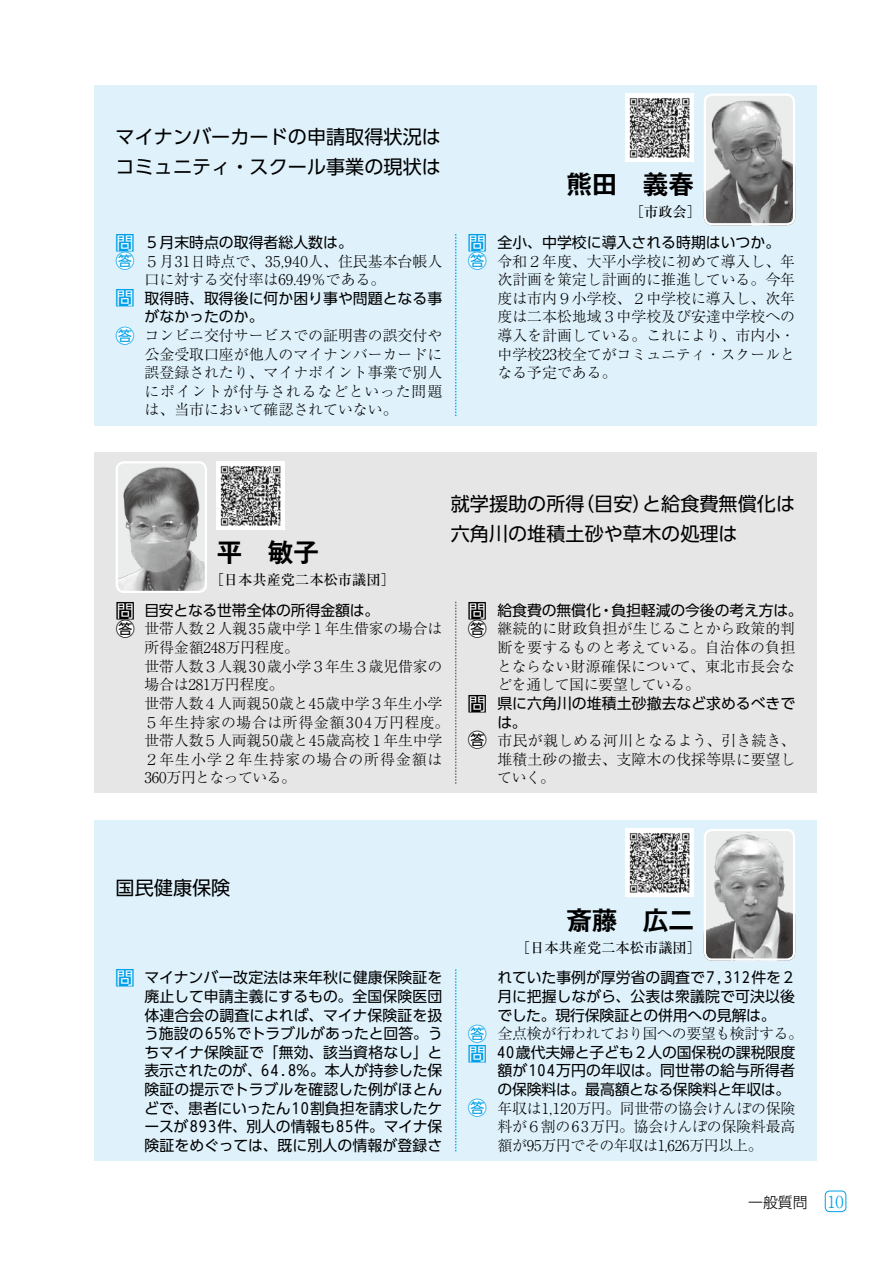
<style>
.page{position:relative;width:893px;height:1263px;background:#fff}
.page>*{position:absolute;margin:0;border:0;box-sizing:border-box;transform-origin:0 0}
.t1{font:700 25.5px "Gothic MB101 Pro De";color:#000}
.t2{font:19.2px/30px "UD Shin Go Pro";color:#000}
.t3{font:19.2px "UD Shin Go Pr 6";color:#00a0e9}
.t4{font:19.2px "UD Shin Go Pr 6";color:#000}
.t5{font:300 16.5px "Ryumin Pr 6";color:#00a0e9}
.t6{font:300 14.85px/18.6px "Ryumin Pr 6";color:#000;text-align:justify}
.t7{font:14.85px/18.6px "UD Shin Go Pro";color:#000;text-align:justify}
.t8{font:300 14.85px "Ryumin Pr 6";letter-spacing:-.02em;color:#000}
.t9{font:300 14.85px "Shin Go Pr 5";color:#000}
.t10{font:500 14.25px "Ryumin Pr 6";color:#000}
</style>
<div class="page">
<div style="left:94px;top:453px;width:722px;height:340px;background:#e6e6e6"></div>
<div style="left:94px;top:85px;width:722px;height:340px;background:#dff2fc"></div>
<div style="left:94px;top:820px;width:722px;height:340px;background:#dff2fc"></div>
<div style="left:825px;top:1191px;width:21px;height:21px;border:1px solid #00a0e9;border-radius:4px"></div>
<svg style="left:455px;top:602px;width:1px;height:182px"></svg>
<img style="left:119px;top:464px;width:85px;height:126px">
<div style="left:116px;top:461px;width:91px;height:132px;border:2px solid #fff;border-radius:7px"></div>
<img style="left:704px;top:94px;width:91px;height:131px">
<div style="left:704px;top:94px;width:91px;height:131px;border:2px solid #fff;border-radius:7px"></div>
<img style="left:704px;top:829px;width:91px;height:129px">
<div style="left:704px;top:829px;width:91px;height:132px;border:2px solid #fff;border-radius:7px"></div>
<svg style="left:455px;top:234px;width:1px;height:182px"></svg>
<svg style="left:455px;top:969px;width:1px;height:182px"></svg>
<div style="left:117px;top:602px;width:17px;height:16px;background:#fff"></div>
<div style="left:469px;top:602px;width:17px;height:16px;background:#fff"></div>
<div style="left:469px;top:695px;width:17px;height:16px;background:#fff"></div>
<div style="left:117px;top:620px;width:17px;height:17px;background:#fff;border-radius:50%"></div>
<div style="left:469px;top:620px;width:17px;height:17px;background:#fff;border-radius:50%"></div>
<div style="left:469px;top:731px;width:17px;height:18px;background:#fff;border-radius:50%"></div>
<div style="left:117px;top:234px;width:17px;height:17px;background:#fff"></div>
<div style="left:117px;top:290px;width:17px;height:16px;background:#fff"></div>
<div style="left:117px;top:969px;width:17px;height:17px;background:#fff"></div>
<div style="left:469px;top:234px;width:17px;height:17px;background:#fff"></div>
<div style="left:469px;top:1045px;width:17px;height:17px;background:#fff"></div>
<div style="left:116px;top:252px;width:18px;height:18px;background:#fff;border-radius:50%"></div>
<div style="left:116px;top:327px;width:18px;height:17px;background:#fff;border-radius:50%"></div>
<div style="left:469px;top:252px;width:17px;height:18px;background:#fff;border-radius:50%"></div>
<div style="left:469px;top:1099px;width:17px;height:18px;background:#fff;border-radius:50%"></div>
<div style="left:469px;top:1025px;width:17px;height:17px;background:#fff;border-radius:50%"></div>
<img style="left:217px;top:461px;width:68px;height:68px">
<img style="left:626px;top:94px;width:68px;height:68px">
<img style="left:626px;top:829px;width:68px;height:68px">
<p class="t2" style="left:116px;top:121px;width:327px">マイナンバーカードの申請取得状況はコミュニティ・スクール事業の現状は</p>
<p class="t3" style="left:116px;top:227px;width:21px">問</p>
<p class="t3" style="left:116px;top:283px;width:21px">問</p>
<p class="t3" style="left:116px;top:245px;width:21px">答</p>
<p class="t3" style="left:116px;top:320px;width:21px">答</p>
<p class="t7" style="left:145px;top:233px;width:210px">５月末時点の取得者総人数は。</p>
<p class="t6" style="left:145px;top:251px;width:299px">５月31日時点で、35,940人、住民基本台帳人口に対する交付率は69.49％である。</p>
<p class="t7" style="left:145px;top:288px;width:299px">取得時、取得後に何か困り事や問題となる事がなかったのか。</p>
<p class="t6" style="left:145px;top:325px;width:299px">コンビニ交付サービスでの証明書の誤交付や公金受取口座が他人のマイナンバーカードに誤登録されたり、マイナポイント事業で別人にポイントが付与されるなどといった問題は、当市において確認されていない。</p>
<p class="t3" style="left:468px;top:227px;width:21px">問</p>
<p class="t3" style="left:468px;top:245px;width:21px">答</p>
<h1 class="t1" style="left:566px;top:163px;width:129px">熊田　義春</h1>
<p class="t10" style="left:630px;top:201px;width:73px">［市政会[</p>
<p class="t7" style="left:497px;top:233px;width:284px">全小、中学校に導入される時期はいつか。</p>
<p class="t6" style="left:497px;top:251px;width:299px">令和２年度、大平小学校に初めて導入し、年次計画を策定し計画的に推進している。今年度は市内９小学校、２中学校に導入し、次年度は二本松地域３中学校及び安達中学校への導入を計画している。これにより、市内小・中学校23校全てがコミュニティ・スクールとなる予定である。</p>
<p class="t4" style="left:116px;top:595px;width:21px">問</p>
<p class="t4" style="left:116px;top:613px;width:21px">答</p>
<h1 class="t1" style="left:217px;top:531px;width:104px">平　敏子</h1>
<p class="t10" style="left:210px;top:569px;width:187px">［日本共産党二本松市議団[</p>
<p class="t7" style="left:144px;top:600px;width:237px">目安となる世帯全体の所得金額は。</p>
<p class="t6" style="left:144px;top:619px;width:307px;text-align:left">世帯人数２人親35歳中学１年生借家の場合は所得金額248万円程度。<br>世帯人数３人親30歳小学３年生３歳児借家の場合は281万円程度。<br>世帯人数４人両親50歳と45歳中学３年生小学<br>５年生持家の場合は所得金額304万円程度。世帯人数５人両親50歳と45歳高校１年生中学<br>２年生小学２年生持家の場合の所得金額は<br>360万円となっている。</p>
<p class="t2" style="left:451px;top:489px;width:289px">就学援助の所得<br>六角川の堆積土砂や草木の処理は</p>
<p class="t2" style="left:642px;top:489px;width:155px">と給食費無償化は</p>
<p class="t2" style="left:575px;top:489px;width:78px">（目安）</p>
<p class="t4" style="left:468px;top:595px;width:21px">問</p>
<p class="t4" style="left:468px;top:613px;width:21px">答</p>
<p class="t4" style="left:468px;top:688px;width:21px">問</p>
<p class="t4" style="left:468px;top:724px;width:21px">答</p>
<p class="t7" style="left:497px;top:600px;width:307px">給食費の無償化・負担軽減の今後の考え方は。</p>
<p class="t6" style="left:497px;top:619px;width:300px">継続的に財政負担が生じることから政策的判断を要するものと考えている。自治体の負担とならない財源確保について、東北市長会などを通して国に要望している。</p>
<p class="t7" style="left:497px;top:693px;width:299px">県に六角川の堆積土砂撤去など求めるべきでは。</p>
<p class="t6" style="left:497px;top:730px;width:300px">市民が親しめる河川となるよう、引き続き、堆積土砂の撤去、支障木の伐採等県に要望していく。</p>
<p class="t2" style="left:116px;top:872px;width:116px">国民健康保険</p>
<p class="t3" style="left:116px;top:962px;width:21px">問</p>
<p class="t7" style="left:144px;top:968px;width:300px">マイナンバー改定法は来年秋に健康保険証を廃止して申請主義にするもの。全国保険医団体連合会の調査によれば、マイナ保険証を扱う施設の65％でトラブルがあったと回答。うちマイナ保険証で「無効、該当資格なし」と表示されたのが、64.8％。本人が持参した保険証の提示でトラブルを確認した例がほとんどで、患者にいったん10割負担を請求したケースが893件、別人の情報も85件。マイナ保険証をめぐっては、既に別人の情報が登録さ</p>
<p class="t3" style="left:468px;top:1018px;width:21px">答</p>
<p class="t3" style="left:468px;top:1038px;width:21px">問</p>
<p class="t3" style="left:468px;top:1092px;width:21px">答</p>
<h1 class="t1" style="left:566px;top:899px;width:129px">斎藤　広二</h1>
<p class="t10" style="left:516px;top:936px;width:187px">［日本共産党二本松市議団[</p>
<p class="t7" style="left:497px;top:968px;width:300px">れていた事例が厚労省の調査で7,312件を２月に把握しながら、公表は衆議院で可決以後でした。現行保険証との併用への見解は。</p>
<p class="t8" style="left:497px;top:1022px;width:307px">全点検が行われており国への要望も検討する。</p>
<p class="t7" style="left:497px;top:1042px;width:299px">40歳代夫婦と子ども２人の国保税の課税限度額が104万円の年収は。同世帯の給与所得者の保険料は。最高額となる保険料と年収は。</p>
<p class="t6" style="left:497px;top:1098px;width:299px">年収は1,120万円。同世帯の協会けんぽの保険料が６割の63万円。協会けんぽの保険料最高額が95万円でその年収は1,626万円以上。</p>
<p class="t9" style="left:748px;top:1190px;width:61px">一般質問</p>
<p class="t5" style="left:827px;top:1188px;width:18px">10</p>
</div>
